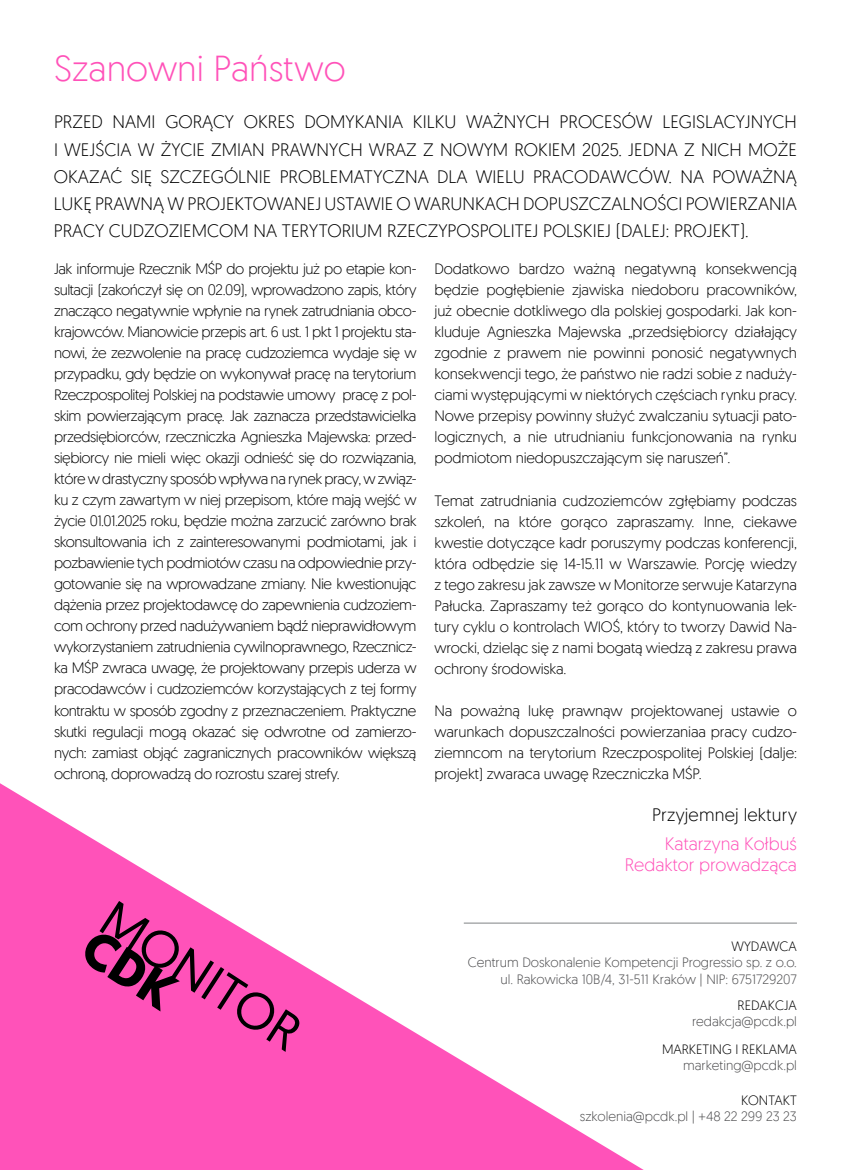
<style>
.page{position:relative;width:851px;height:1170px;background:#fff}
.page>*{position:absolute;margin:0;border:0;box-sizing:border-box;transform-origin:0 0}
.t1{font:300 36px "Geomanist";color:#ff52b9}
.t2{font:300 18px "Geomanist";color:#000}
.t3{font:300 18px/21px "Geomanist";color:#ff52b9;text-align:right}
.t4{font:300 18px "Geomanist";letter-spacing:-.02em;color:#000}
.t5{font:300 15px/21px "Geomanist";letter-spacing:-.01em;color:#000;text-align:justify}
.t6{font:300 13.5px/16.2px "Geomanist";color:#4d4d4f;text-align:right}
.t7{font:300 13.5px "Geomanist";color:#000}
</style>
<div class="page">
<svg style="left:0;top:783px;width:643px;height:386px"></svg>
<svg style="left:85px;top:900px;width:216px;height:151px;background:#dc57a6"></svg>
<hr style="left:463px;top:922px;width:333px;height:1px;background:#808285">
<h1 class="t1" style="left:54px;top:45px;width:293px">Szanowni Państwo</h1>
<p class="t2" style="left:54px;top:111px;width:201px">Przed nami gorący okres</p>
<p class="t2" style="left:304px;top:111px;width:14px">dom</p>
<p class="t2" style="left:345px;top:111px;width:225px">ykania ki lku ważnych proces</p>
<p class="t2" style="left:621px;top:111px;width:177px">ów legis lacyjnych</p>
<p class="t2" style="left:54px;top:138px;width:135px">i wejścia w życie</p>
<p class="t2" style="left:211px;top:138px;width:314px">zmian prawnych wraz z nowym rokiem</p>
<p class="t2" style="left:582px;top:138px;width:57px">2025. Jedn</p>
<p class="t2" style="left:666px;top:138px;width:129px">a z nich może</p>
<p class="t2" style="left:54px;top:165px;width:201px">okazać si ę szczególnie</p>
<p class="t2" style="left:279px;top:165px;width:11px">prob</p>
<p class="t2" style="left:322px;top:165px;width:254px">lematyczna dla wie lu pracod</p>
<p class="t2" style="left:599px;top:165px;width:199px">awców. Na poważn ą</p>
<p class="t2" style="left:54px;top:192px;width:183px">lukę prawną w projekto</p>
<p class="t4" style="left:267px;top:192px;width:186px">wanej ustawie o warunk</p>
<p class="t2" style="left:485px;top:192px;width:50px">ach dopus</p>
<p class="t2" style="left:578px;top:192px;width:220px">zczalności powierzania</p>
<p class="t2" style="left:54px;top:219px;width:68px">pracy cud</p>
<p class="t2" style="left:144px;top:219px;width:48px">zoziemcom</p>
<p class="t2" style="left:253px;top:219px;width:77px">na terytorium</p>
<p class="t2" style="left:387px;top:219px;width:72px">Rzeczypospo</p>
<p class="t2" style="left:502px;top:219px;width:80px">litej Po lskie</p>
<p class="t2" style="left:605px;top:219px;width:145px">j (dalej: projekt).</p>
<p class="t5" style="left:54px;top:258px;width:364px">Jak informuje Rzecznik MŚP do projektu już po etapie kon&shy;sultacji (zakończył się on 02.09), wprowadzono zapis, który znacząco negatywnie wpłynie na rynek zatrudniania obco&shy;krajowców. Mianowicie przepis art. 6 ust. 1 pkt 1 projektu sta&shy;nowi, że zezwolenie na pracę cudzoziemca wydaje się w przypadku, gdy będzie on wykonywał pracę na terytorium Rzeczpospolitej Polskiej na podstawie umowy pracę z pol&shy;skim powierzającym pracę. Jak zaznacza przedstawicielka przedsiębiorców, rzeczniczka Agnieszka Majewska: przed&shy;siębiorcy nie mieli więc okazji odnieść się do rozwiązania, które w drastyczny sposób wpływa na rynek pracy, w związ&shy;ku z czym zawartym w niej przepisom, które mają wejść w życie 01.01.2025 roku, będzie można zarzucić zarówno brak skonsultowania ich z zainteresowanymi podmiotami, jak i pozbawienie tych podmiotów czasu na odpowiednie przy&shy;gotowanie się na wprowadzane zmiany. Nie kwestionując dążenia przez projektodawcę do zapewnienia cudzoziem&shy;com ochrony przed nadużywaniem bądź nieprawidłowym wykorzystaniem zatrudnienia cywilnoprawnego, Rzecznicz&shy;ka MŚP zwraca uwagę, że projektowany przepis uderza w pracodawców i cudzoziemców korzystających z tej formy kontraktu w sposób zgodny z przeznaczeniem. Praktyczne skutki regulacji mogą okazać się odwrotne od zamierzo&shy;nych: zamiast objąć zagranicznych pracowników większą ochroną, doprowadzą do rozrostu szarej strefy.</p>
<p class="t5" style="left:434px;top:258px;width:364px">Dodatkowo bardzo ważną negatywną konsekwencją będzie pogłębienie zjawiska niedoboru pracowników, już obecnie dotkliwego dla polskiej gospodarki. Jak kon&shy;kluduje Agnieszka Majewska „przedsiębiorcy działający zgodnie z prawem nie powinni ponosić negatywnych konsekwencji tego, że państwo nie radzi sobie z naduży&shy;ciami występującymi w niektórych częściach rynku pracy.<br>Nowe przepisy powinny służyć zwalczaniu sytuacji pato&shy;logicznych, a nie utrudnianiu funkcjonowania na rynku podmiotom niedopuszczającym się naruszeń”.</p>
<p class="t5" style="left:434px;top:489px;width:364px">Temat zatrudniania cudzoziemców zgłębiamy podczas szkoleń, na które gorąco zapraszamy. Inne, ciekawe kwestie dotyczące kadr poruszymy podczas konferencji, która odbędzie się 14-15.11 w Warszawie. Porcję wiedzy z tego zakresu jak zawsze w Monitorze serwuje Katarzyna Pałucka. Zapraszamy też gorąco do kontynuowania lek&shy;tury cyklu o kontrolach WIOŚ, który to tworzy Dawid Na&shy;wrocki, dzieląc się z nami bogatą wiedzą z zakresu prawa ochrony środowiska.</p>
<p class="t5" style="left:434px;top:699px;width:364px">Na poważną lukę prawnąw projektowanej ustawie o warunkach dopuszczalności powierzaniaa pracy cudzo&shy;ziemncom na terytorium Rzeczpospolitej Polskiej (dalje: projekt) zwaraca uwagę Rzeczniczka MŚP.</p>
<p class="t2" style="left:652px;top:803px;width:146px">Przyjemnej lektury</p>
<p class="t3" style="left:624px;top:833px;width:174px">Katarzyna Kołbuś<br>Redaktor prowadząca</p>
<p class="t7" style="left:731px;top:937px;width:67px">Wydawca</p>
<p class="t6" style="left:468px;top:953px;width:330px">Centrum Doskonalenie Kompetencji Progressio sp. z o.o. ul. Rakowicka 10B/4, 31-511 Kraków | NIP: 6751729207</p>
<p class="t7" style="left:737px;top:996px;width:61px">Redakcja</p>
<p class="t6" style="left:692px;top:1012px;width:106px">redakcja@pcdk.pl</p>
<p class="t7" style="left:662px;top:1040px;width:28px">Marketin</p>
<p class="t7" style="left:721px;top:1040px;width:76px">g i reklama</p>
<p class="t6" style="left:683px;top:1056px;width:115px">marketing@pcdk.pl</p>
<p class="t7" style="left:741px;top:1091px;width:17px">Kont</p>
<p class="t7" style="left:774px;top:1091px;width:16px">akt</p>
<p class="t6" style="left:579px;top:1107px;width:218px">szkolenia@pcdk.pl | +48 22 299 23 23</p>
</div>
